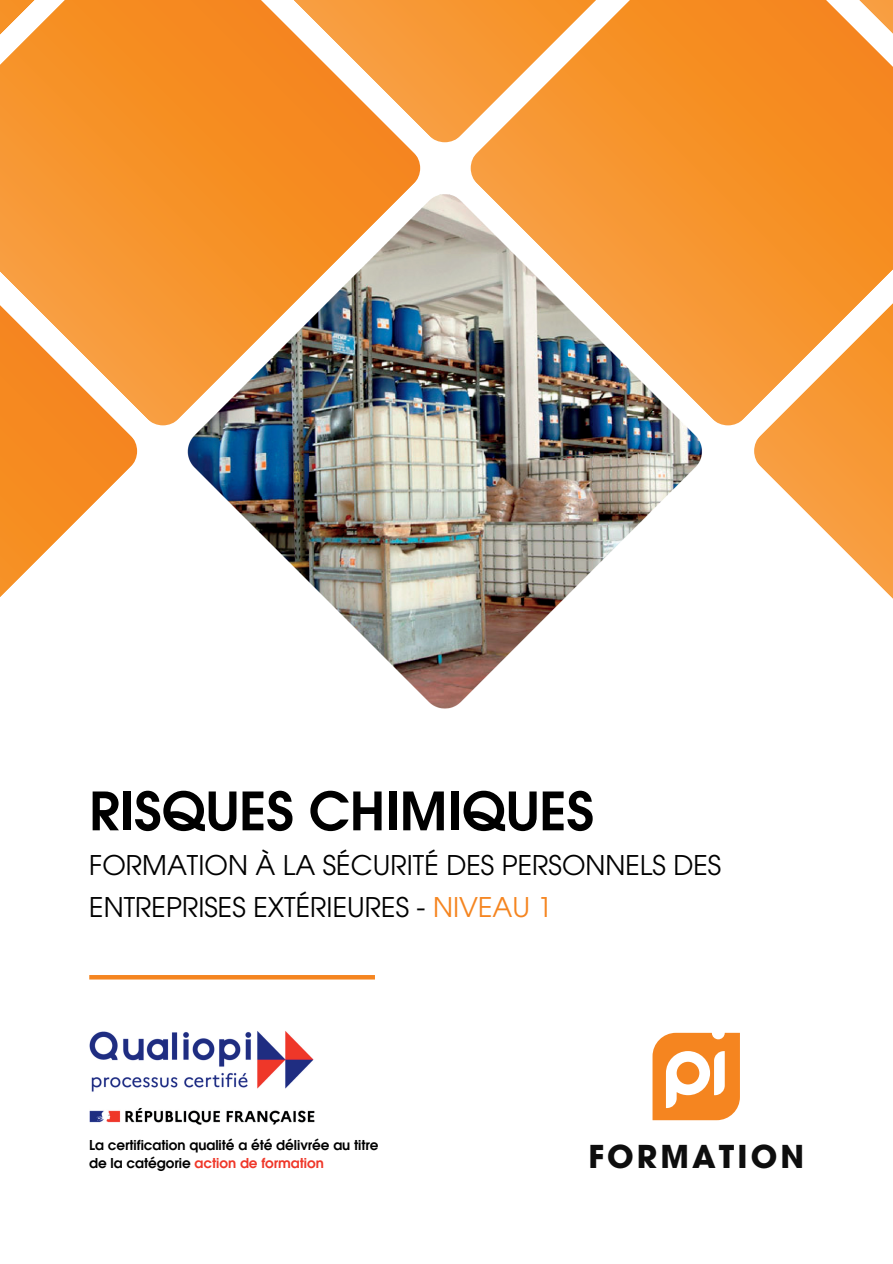
<style>
.page{position:relative;width:893px;height:1264px;background:#fff}
.page>*{position:absolute;margin:0;border:0;box-sizing:border-box;transform-origin:0 0}
.t1{font:600 52.5px "ITC Avant Garde Std";color:#000}
.t2{font:700 31.2px "ITC Avant Garde Pro";letter-spacing:.1em;color:#0e0e0e}
.t3{font:27px/41.5px "ITC Avant Garde Std";color:#000}
.t4{font:600 13.5px "ITC Avant Garde Std";color:#000}
.t5{font:600 13.5px "ITC Avant Garde Std";color:#ef3729}
.s1{color:#f58520}
.s2{color:#000}
</style>
<div class="page">
<img style="left:0;top:0;width:891px;height:1125px">
<p class="t1" style="left:89px;top:791px;width:506px">RISQUES CHIMIQUES</p>
<p class="t3" style="left:89px;top:848px;width:633px">FORMATION À LA SÉCURITÉ DES PERSONNELS DES<br>ENTREPRISES EXTÉRIEURES - <span class="s1">NIVEAU 1</span></p>
<p class="t4" style="left:89px;top:1139px;width:291px">La certification qualité a été délivrée au titre</p>
<p class="t5" style="left:89px;top:1157px;width:236px"><span class="s2">de la catégorie</span> action de formation</p>
<p class="t2" style="left:588px;top:1144px;width:217px">FORMATION</p>
</div>
